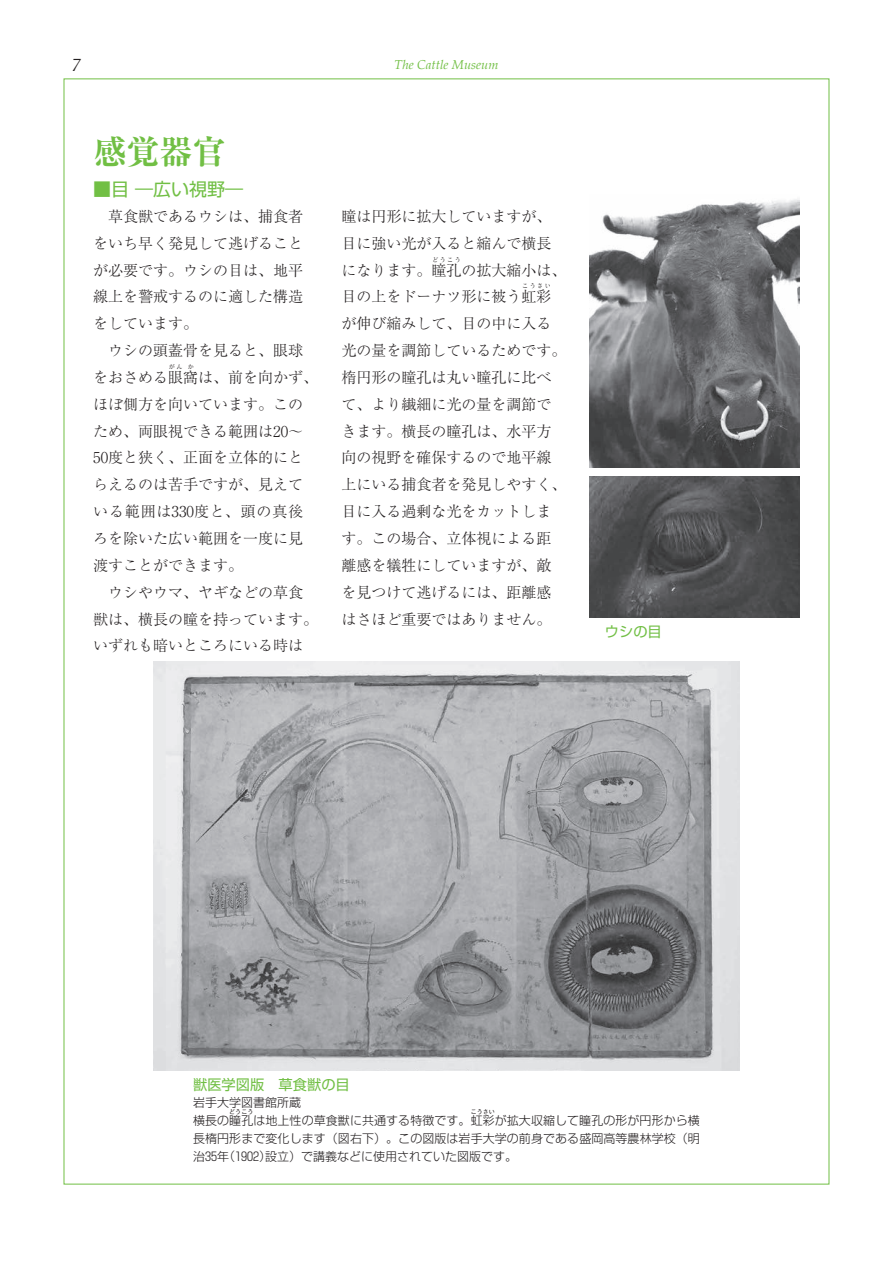
<style>
.page{position:relative;width:893px;height:1263px;background:#fff}
.page>*{position:absolute;margin:0;border:0;box-sizing:border-box;transform-origin:0 0}
.t1{font:700 expanded 33px "Ryumin Pro";color:#71bf44}
.t2{font:18px "Shin Go Pro";color:#71bf44}
.t3{font:italic 18px "Palatino";color:#231f20}
.t4{font:300 15px/26.8px "Ryumin Pro";color:#231f20}
.t5{font:14.25px "Shin Go Pro";color:#71bf44}
.t6{font:italic 12.9px "Palatino";color:#71bf44}
.t7{font:300 12px/18px "Shin Go Pro";letter-spacing:.005em;color:#231f20}
.t8{font:300 6px "Ryumin Pro";letter-spacing:.25em;color:#231f20}
.t9{font:300 6px "Shin Go Pro";color:#231f20}
</style>
<div class="page">
<img style="left:590px;top:199px;width:210px;height:268px">
<img style="left:590px;top:477px;width:210px;height:140px">
<img style="left:154px;top:661px;width:585px;height:409px">
<p class="t3" style="left:72px;top:49px;width:10px">7</p>
<p class="t6" style="left:394px;top:54px;width:105px">The Cattle Museum</p>
<h1 class="t1" style="left:94px;top:126px;width:133px">感覚器官</h1>
<p class="t2" style="left:93px;top:174px;width:151px">■目 ―広い視野―</p>
<p class="t4" style="left:93px;top:202px;width:226px">　草食獣であるウシは、捕食者をいち早く発見して逃げることが必要です。ウシの目は、地平線上を警戒するのに適した構造をしています。<br>　ウシの頭蓋骨を見ると、眼球をおさめる眼窩は、前を向かず、</p>
<p class="t8" style="left:169px;top:362px;width:15px">がん</p>
<p class="t8" style="left:188px;top:362px;width:7px">か</p>
<p class="t4" style="left:93px;top:389px;width:226px">ほぼ側方を向いています。このため、両眼視できる範囲は20～<br>50度と狭く、正面を立体的にとらえるのは苦手ですが、見えている範囲は330度と、頭の真後ろを除いた広い範囲を一度に見渡すことができます。<br>　ウシやウマ、ヤギなどの草食獣は、横長の瞳を持っています。いずれも暗いところにいる時は</p>
<p class="t4" style="left:341px;top:202px;width:227px">瞳は円形に拡大していますが、目に強い光が入ると縮んで横長になります。瞳孔の拡大縮小は、</p>
<p class="t8" style="left:432px;top:255px;width:30px">どうこう</p>
<p class="t4" style="left:341px;top:282px;width:211px">目の上をドーナツ形に被う虹彩</p>
<p class="t8" style="left:522px;top:281px;width:30px">こうさい</p>
<p class="t4" style="left:341px;top:309px;width:227px">が伸び縮みして、目の中に入る光の量を調節しているためです。楕円形の瞳孔は丸い瞳孔に比べて、より繊細に光の量を調節できます。横長の瞳孔は、水平方向の視野を確保するので地平線上にいる捕食者を発見しやすく、目に入る過剰な光をカットします。この場合、立体視による距離感を犠牲にしていますが、敵を見つけて逃げるには、距離感はさほど重要ではありません。</p>
<p class="t5" style="left:605px;top:620px;width:58px">ウシの目</p>
<p class="t5" style="left:193px;top:1072px;width:158px">獣医学図版　草食獣の目</p>
<p class="t7" style="left:193px;top:1092px;width:508px">岩手大学図書館所蔵<br>横長の瞳孔は地上性の草食獣に共通する特徴です。虹彩が拡大収縮して瞳孔の形が円形から横</p>
<p class="t9" style="left:229px;top:1106px;width:26px">どうこう</p>
<p class="t9" style="left:471px;top:1106px;width:26px">こうさい</p>
<p class="t7" style="left:193px;top:1128px;width:508px">長楕円形まで変化します（図右下）。この図版は岩手大学の前身である盛岡高等農林学校（明治35年(1902)設立）で講義などに使用されていた図版です。</p>
</div>
